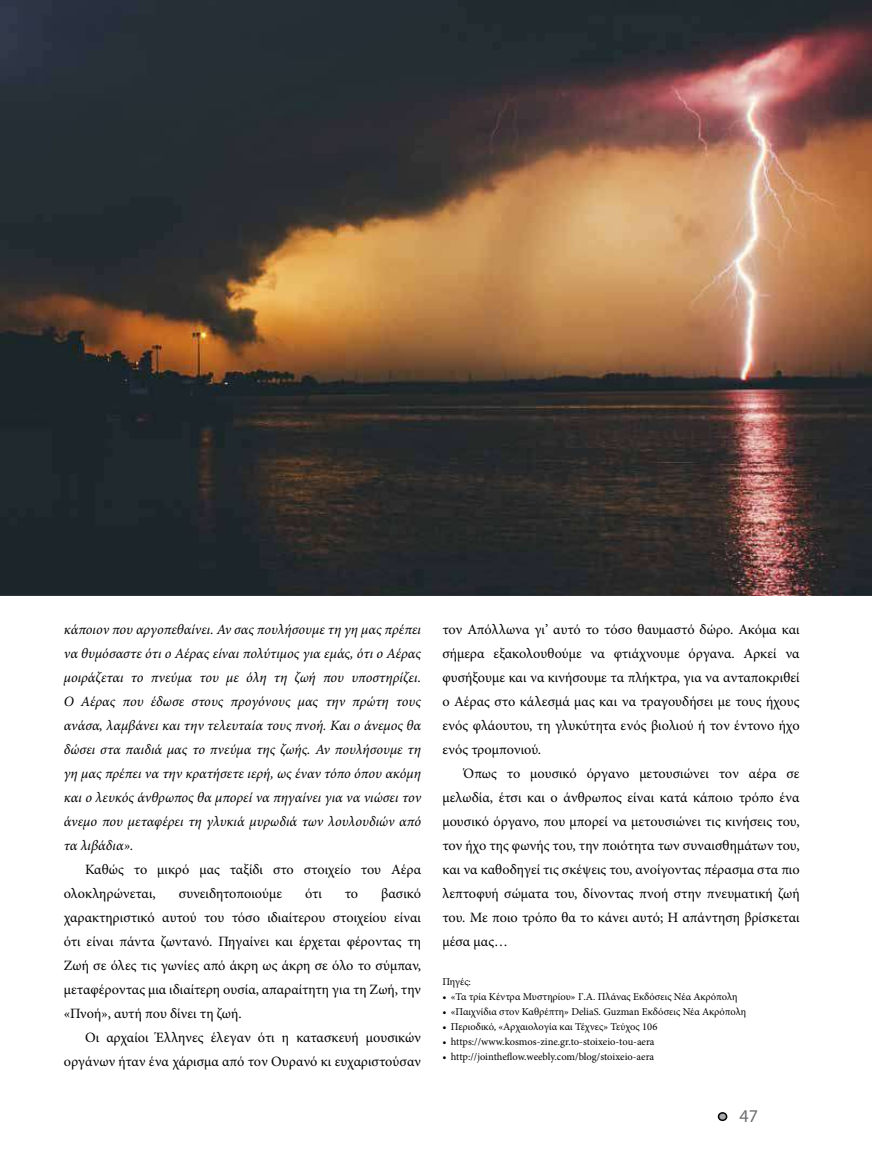
<style>
.page{position:relative;width:872px;height:1170px;background:#fff}
.page>*{position:absolute;margin:0;border:0;box-sizing:border-box;transform-origin:0 0}
.t1{font:18px "Myriad Pro";color:#6d6e71}
.t2{font:14.25px/24px "Minion Pro";color:#000;text-align:justify}
.t3{font:italic 14.25px/24px "Minion Pro";letter-spacing:-.005em;color:#000;text-align:justify}
.t4{font:10.5px "Minion Pro";color:#000}
</style>
<div class="page">
<div style="left:718px;top:1112px;width:8px;height:8px;background:#a7a9ac;border-radius:50%"></div>
<div style="left:718px;top:1111px;width:9px;height:9px;border:2px solid #000;border-radius:50%"></div>
<img style="left:0;top:0;width:872px;height:595px">
<p class="t3" style="left:64px;top:617px;width:359px">κάποιον που αργοπεθαίνει. Αν σας πουλήσουμε τη γη μας πρέπει να θυμόσαστε ότι ο Αέρας είναι πολύτιμος για εμάς, ότι ο Αέρας μοιράζεται το πνεύμα του με όλη τη ζωή που υποστηρίζει.<br>Ο Αέρας που έδωσε στους προγόνους μας την πρώτη τους ανάσα, λαμβάνει και την τελευταία τους πνοή. Και ο άνεμος θα δώσει στα παιδιά μας το πνεύμα της ζωής. Αν πουλήσουμε τη γη μας πρέπει να την κρατήσετε ιερή, ως έναν τόπο όπου ακόμη και ο λευκός άνθρωπος θα μπορεί να πηγαίνει για να νιώσει τον άνεμο που μεταφέρει τη γλυκιά μυρωδιά των λουλουδιών από τα λιβάδια».</p>
<p class="t2" style="left:64px;top:857px;width:359px;text-indent:21px">Καθώς το μικρό μας ταξίδι στο στοιχείο του Αέρα ολοκληρώνεται,</p>
<p class="t2" style="left:179px;top:881px;width:105px">συνειδητοποιούμε</p>
<p class="t2" style="left:305px;top:881px;width:18px">ότι</p>
<p class="t2" style="left:345px;top:881px;width:15px">το</p>
<p class="t2" style="left:64px;top:881px;width:359px;text-indent:317px">βασικό χαρακτηριστικό αυτού του τόσο ιδιαίτερου στοιχείου είναι ότι είναι πάντα ζωντανό. Πηγαίνει και έρχεται φέροντας τη Ζωή σε όλες τις γωνίες από άκρη ως άκρη σε όλο το σύμπαν, μεταφέροντας μια ιδιαίτερη ουσία, απαραίτητη για τη Ζωή, την «Πνοή», αυτή που δίνει τη ζωή.</p>
<p class="t2" style="left:64px;top:1025px;width:359px;text-align:right">Οι αρχαίοι Έλληνες έλεγαν ότι η κατασκευή μουσικών οργάνων ήταν ένα χάρισμα από τον Ουρανό κι ευχαριστούσαν</p>
<p class="t2" style="left:442px;top:617px;width:359px">τον Απόλλωνα γι’ αυτό το τόσο θαυμαστό δώρο. Ακόμα και σήμερα εξακολουθούμε να φτιάχνουμε όργανα. Αρκεί να φυσήξουμε και να κινήσουμε τα πλήκτρα, για να ανταποκριθεί ο Αέρας στο κάλεσμά μας και να τραγουδήσει με τους ήχους ενός φλάουτου, τη γλυκύτητα ενός βιολιού ή τον έντονο ήχο ενός τρομπονιού.</p>
<p class="t2" style="left:442px;top:761px;width:359px;text-indent:21px">Όπως το μουσικό όργανο μετουσιώνει τον αέρα σε μελωδία, έτσι και ο άνθρωπος είναι κατά κάποιο τρόπο ένα μουσικό όργανο, που μπορεί να μετουσιώνει τις κινήσεις του, τον ήχο της φωνής του, την ποιότητα των συναισθημάτων του, και να καθοδηγεί τις σκέψεις του, ανοίγοντας πέρασμα στα πιο λεπτοφυή σώματα του, δίνοντας πνοή στην πνευματική ζωή του. Με ποιο τρόπο θα το κάνει αυτό; Η απάντηση βρίσκεται μέσα μας…</p>
<p class="t4" style="left:442px;top:974px;width:30px">Πηγές:</p>
<p class="t4" style="left:442px;top:989px;width:296px">• «Τα τρία Κέντρα Μυστηρίου» Γ.Α. Πλάνας Εκδόσεις Νέα Ακρόπολη</p>
<p class="t4" style="left:442px;top:1004px;width:305px">• «Παιχνίδια στον Καθρέπτη» DeliaS. Guzman Εκδόσεις Νέα Ακρόπολη</p>
<p class="t4" style="left:442px;top:1019px;width:216px">• Περιοδικό, «Αρχαιολογία και Τέχνες» Τεύχος 106</p>
<p class="t4" style="left:442px;top:1034px;width:214px">• https://www.kosmos-zine.gr.to-stoixeio-tou-aera</p>
<p class="t4" style="left:442px;top:1049px;width:213px">• http://jointheflow.weebly.com/blog/stoixeio-aera</p>
<p class="t1" style="left:739px;top:1104px;width:20px">47</p>
</div>
